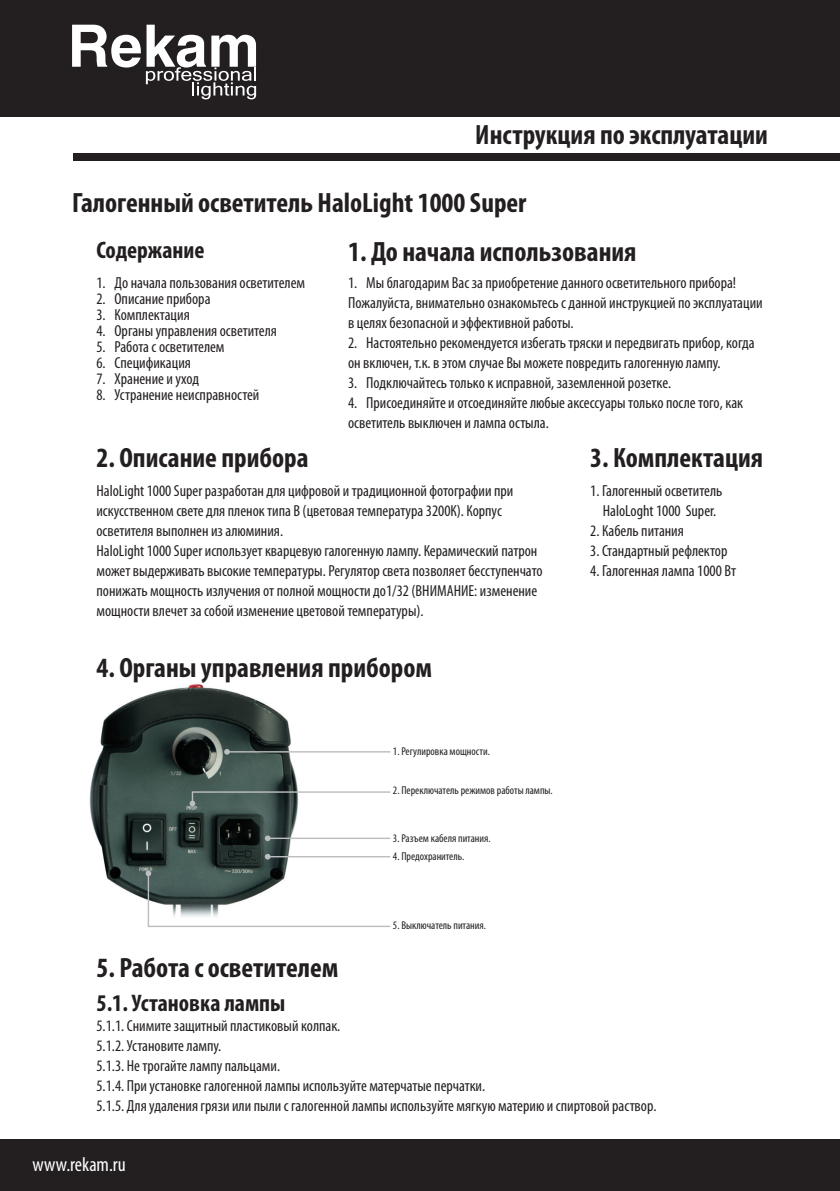
<style>
.page{position:relative;width:840px;height:1191px;background:#fff}
.page>*{position:absolute;margin:0;border:0;box-sizing:border-box;transform-origin:0 0}
.t1{font:700 condensed 28px "Myriad Pro";color:#231f20}
.t2{font:700 condensed 24px "Myriad Pro";color:#231f20}
.t3{font:condensed 20px "Myriad Pro";color:#fff}
.t4{font:condensed 16px/20px "Myriad Pro";color:#231f20}
.t5{font:condensed 11.4px "Myriad Pro";color:#231f20}
</style>
<div class="page">
<img style="left:89px;top:684px;width:232px;height:233px">
<div style="left:0;top:0;width:839px;height:117px;background:#231f20"></div>
<div style="left:0;top:1139px;width:839px;height:52px;background:#231f20"></div>
<div style="left:73px;top:153px;width:766px;height:8px;background:#231f20"></div>
<hr style="left:267px;top:837px;width:123px;height:2px;background:#bcbdc0">
<svg style="left:265px;top:835px;width:5px;height:6px"></svg>
<svg style="left:72px;top:25px;width:184px;height:74px"></svg>
<hr style="left:148px;top:873px;width:1px;height:54px;background:#bcbdc0">
<svg style="left:145px;top:870px;width:6px;height:6px"></svg>
<hr style="left:149px;top:925px;width:241px;height:2px;background:#bcbdc0">
<hr style="left:227px;top:751px;width:163px;height:1px;background:#bcbdc0">
<svg style="left:224px;top:749px;width:6px;height:5px"></svg>
<svg style="left:189px;top:791px;width:6px;height:15px"></svg>
<hr style="left:193px;top:791px;width:197px;height:1px;background:#bcbdc0">
<hr style="left:267px;top:856px;width:123px;height:1px;background:#bcbdc0">
<svg style="left:265px;top:854px;width:5px;height:5px"></svg>
<p class="t1" style="left:475px;top:117px;width:294px">Инструкция по эксплуатации</p>
<p class="t1" style="left:72px;top:185px;width:455px">Галогенный осветитель HaloLight 1000 Super</p>
<p class="t2" style="left:96px;top:235px;width:109px">Содержание</p>
<p class="t1" style="left:348px;top:234px;width:290px">1. До начала использования</p>
<p class="t4" style="left:96px;top:273px;width:210px">1. До начала пользования осветителем</p>
<p class="t4" style="left:96px;top:289px;width:115px">2. Описание прибора</p>
<p class="t4" style="left:96px;top:305px;width:95px">3. Комплектация</p>
<p class="t4" style="left:96px;top:321px;width:182px">4. Органы управления осветителя</p>
<p class="t4" style="left:96px;top:337px;width:129px">5. Работа с осветителем</p>
<p class="t4" style="left:96px;top:353px;width:96px">6. Спецификация</p>
<p class="t4" style="left:96px;top:369px;width:104px">7. Хранение и уход</p>
<p class="t4" style="left:96px;top:385px;width:164px">8. Устранение неисправностей</p>
<p class="t4" style="left:348px;top:273px;width:416px">1. Мы благодарим Вас за приобретение данного осветительного прибора!<br>Пожалуйста, внимательно ознакомьтесь с данной инструкцией по эксплуатации в целях безопасной и эффективной работы.</p>
<p class="t4" style="left:348px;top:333px;width:408px">2. Настоятельно рекомендуется избегать тряски и передвигать прибор, когда он включен, т.к. в этом случае Вы можете повредить галогенную лампу.</p>
<p class="t4" style="left:348px;top:373px;width:324px">3. Подключайтесь только к исправной, заземленной розетке.</p>
<p class="t4" style="left:348px;top:393px;width:396px">4. Присоединяйте и отсоединяйте любые аксессуары только после того, как осветитель выключен и лампа остыла.</p>
<p class="t1" style="left:96px;top:440px;width:213px">2. Описание прибора</p>
<p class="t4" style="left:96px;top:480px;width:418px">HaloLight 1000 Super разработан для цифровой и традиционной фотографии при искусственном свете для пленок типа В (цветовая температура 3200К). Корпус осветителя выполнен из алюминия.</p>
<p class="t4" style="left:96px;top:540px;width:447px">HaloLight 1000 Super использует кварцевую галогенную лампу. Керамический патрон может выдерживать высокие температуры. Регулятор света позволяет бесступенчато понижать мощность излучения от полной мощности до1/32 (ВНИМАНИЕ: изменение мощности влечет за собой изменение цветовой температуры).</p>
<p class="t1" style="left:96px;top:650px;width:337px">4. Органы управления прибором</p>
<p class="t5" style="left:393px;top:744px;width:98px">1. Регулировка мощности.</p>
<p class="t5" style="left:393px;top:783px;width:161px">2. Переключатель режимов работы лампы.</p>
<p class="t5" style="left:393px;top:831px;width:99px">3. Разъем кабеля питания.</p>
<p class="t5" style="left:393px;top:849px;width:73px">4. Предохранитель.</p>
<p class="t1" style="left:96px;top:950px;width:243px">5. Работа с осветителем</p>
<p class="t5" style="left:393px;top:918px;width:94px">5. Выключатель питания.</p>
<p class="t1" style="left:590px;top:440px;width:174px">3. Комплектация</p>
<p class="t4" style="left:590px;top:480px;width:133px">1. Галогенный осветитель</p>
<p class="t4" style="left:602px;top:500px;width:115px">HaloLoght 1000 Super.</p>
<p class="t4" style="left:590px;top:520px;width:95px">2. Кабель питания</p>
<p class="t4" style="left:590px;top:540px;width:139px">3. Стандартный рефлектор</p>
<p class="t4" style="left:590px;top:560px;width:147px">4. Галогенная лампа 1000 Вт</p>
<p class="t2" style="left:96px;top:987px;width:190px">5.1. Установка лампы</p>
<p class="t4" style="left:96px;top:1015px;width:245px">5.1.1. Снимите защитный пластиковый колпак.</p>
<p class="t4" style="left:96px;top:1035px;width:126px">5.1.2. Установите лампу.</p>
<p class="t4" style="left:96px;top:1055px;width:185px">5.1.3. Не трогайте лампу пальцами.</p>
<p class="t4" style="left:96px;top:1075px;width:390px">5.1.4. При установке галогенной лампы используйте матерчатые перчатки.</p>
<p class="t4" style="left:96px;top:1095px;width:561px">5.1.5. Для удаления грязи или пыли с галогенной лампы используйте мягкую материю и спиртовой раствор.</p>
<p class="t3" style="left:32px;top:1152px;width:95px">www.rekam.ru</p>
</div>
